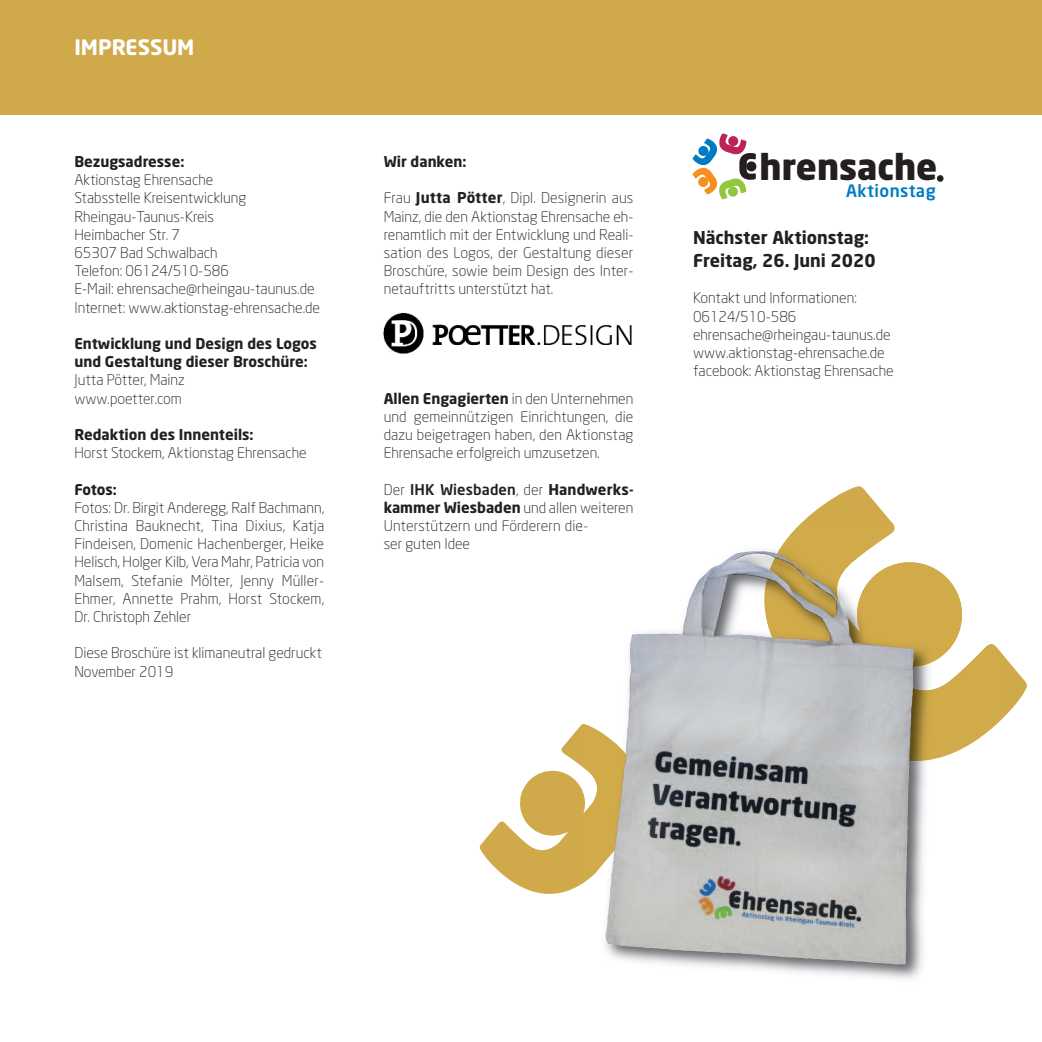
<style>
.page{position:relative;width:1042px;height:1042px;background:#fff}
.page>*{position:absolute;margin:0;border:0;box-sizing:border-box;transform-origin:0 0}
.t1{font:900 35.18px "Neo Sans";color:#231f20}
.t2{font:700 21px "Neo Sans";color:#fff}
.t3{font:700 17.5px/22.8px "Neo Sans";color:#231f20}
.t4{font:500 16.97px "Neo Sans";letter-spacing:.025em;color:#007cc4}
.t5{font:300 14.7px/18.2px "Neo Sans";color:#231f20}
.t6{font:700 14.7px/18.2px "Neo Sans";color:#231f20}
.s1{font-weight:700}
.s2{font-weight:500}
</style>
<div class="page">
<div style="left:0;top:0;width:1042px;height:114px;background:#d0a94b"></div>
<svg style="left:692px;top:133px;width:65px;height:66px"></svg>
<svg style="left:936px;top:175px;width:8px;height:7px"></svg>
<img style="left:383px;top:312px;width:249px;height:42px">
<svg style="left:479px;top:725px;width:102px;height:169px"></svg>
<svg style="left:801px;top:486px;width:226px;height:233px"></svg>
<img style="left:581px;top:523px;width:344px;height:456px">
<img style="left:581px;top:724px;width:24px;height:160px">
<img style="left:764px;top:523px;width:238px;height:238px">
<img style="left:605px;top:551px;width:309px;height:393px">
<h2 class="t2" style="left:74px;top:39px;width:121px">IMPRESSUM</h2>
<p class="t6" style="left:74px;top:154px;width:111px">Bezugsadresse:</p>
<p class="t5" style="left:74px;top:172px;width:247px">Aktionstag Ehrensache<br>Stabsstelle Kreisentwicklung<br>Rheingau-Taunus-Kreis<br>Heimbacher Str. 7<br>65307 Bad Schwalbach<br>Telefon: 06124/510-586<br>E-Mail: ehrensache@rheingau-taunus.de<br>Internet: www.aktionstag-ehrensache.de</p>
<p class="t6" style="left:74px;top:336px;width:244px">Entwicklung und Design des Logos und Gestaltung dieser Broschüre:</p>
<p class="t5" style="left:74px;top:372px;width:112px">Jutta Pötter, Mainz www.poetter.com</p>
<p class="t6" style="left:74px;top:427px;width:181px">Redaktion des Innenteils:</p>
<p class="t5" style="left:74px;top:445px;width:234px">Horst Stockem, Aktionstag Ehrensache</p>
<p class="t6" style="left:74px;top:481px;width:44px">Fotos:</p>
<p class="t5" style="left:74px;top:500px;width:251px;text-align:justify">Fotos: Dr. Birgit Anderegg, Ralf Bachmann, Christina Bauknecht, Tina Dixius, Katja Findeisen, Domenic Hachenberger, Heike Helisch, Holger Kilb, Vera Mahr, Patricia von Malsem, Stefanie Mölter, Jenny Müller-Ehmer, Annette Prahm, Horst Stockem, Dr. Christoph Zehler</p>
<p class="t5" style="left:74px;top:645px;width:249px">Diese Broschüre ist klimaneutral gedruckt<br>November 2019</p>
<p class="t6" style="left:384px;top:154px;width:84px">Wir danken:</p>
<p class="t5" style="left:384px;top:190px;width:251px;text-align:justify">Frau <span class="s1">Jutta Pötter</span>, Dipl. Designerin aus Mainz, die den Aktionstag Ehrensache eh&shy;renamtlich mit der Entwicklung und Reali&shy;sation des Logos, der Gestaltung dieser Broschüre, sowie beim Design des Inter&shy;netauftritts unterstützt hat.</p>
<p class="t5" style="left:384px;top:390px;width:251px;text-align:justify"><span class="s1">Allen Engagierten</span> in den Unternehmen und gemeinnützigen Einrichtungen, die dazu beigetragen haben, den Aktionstag Ehrensache erfolgreich umzusetzen.</p>
<p class="t5" style="left:384px;top:481px;width:251px">Der <span class="s2">IHK Wiesbaden</span>, der <span class="s1">Handwerks&shy;kammer Wiesbaden</span> und allen weiteren<br>Unterstützern und Förderern die-<br>ser guten Idee</p>
<h1 class="t1" style="left:759px;top:153px;width:179px">hrensache</h1>
<p class="t4" style="left:846px;top:184px;width:91px">Aktionstag</p>
<p class="t3" style="left:693px;top:228px;width:184px">Nächster Aktionstag:<br>Freitag, 26. Juni 2020</p>
<p class="t5" style="left:693px;top:290px;width:202px">Kontakt und Informationen:<br>06124/510-586 ehrensache@rheingau-taunus.de www.aktionstag-ehrensache.de facebook: Aktionstag Ehrensache</p>
</div>
